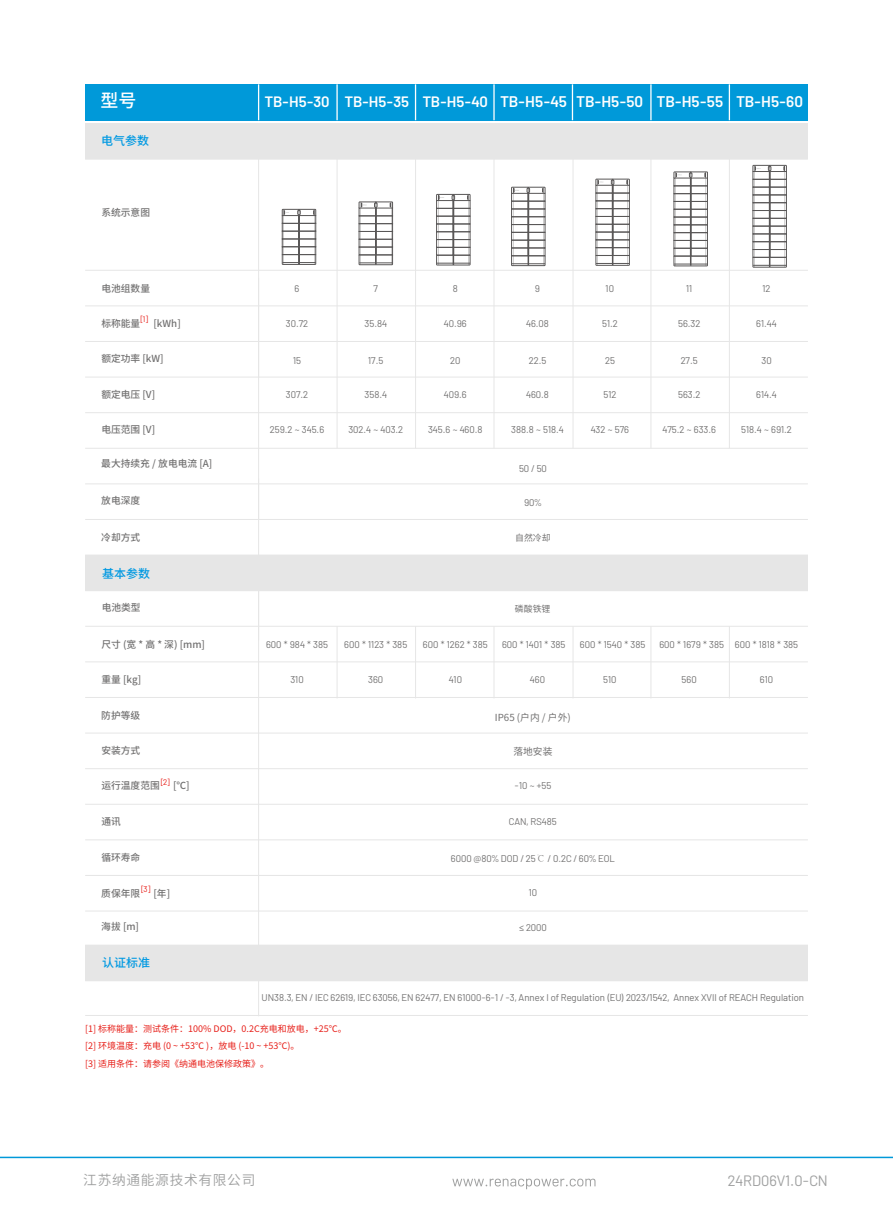
<style>
.page{position:relative;width:893px;height:1212px;background:#fff}
.page>*{position:absolute;margin:0;border:0;box-sizing:border-box;transform-origin:0 0}
.t1{font:500 18px "Source Han Sans CN";color:#fff}
.t2{font:600 15.45px "Barlow";color:#fff}
.t3{font:600 15px "Barlow";color:#fff}
.t4{font:15px "Barlow";color:#9fa0a0}
.t5{font:13.65px "Source Han Sans CN";letter-spacing:.05em;color:#9fa0a0}
.t6{font:500 12px "Source Han Sans CN";color:#0099e2}
.t7{font:9.75px "Barlow";color:#727171}
.t8{font:500 9.75px "Source Han Sans CN";color:#727171}
.t9{font:9.75px "Source Han Sans CN";color:#727171}
.t10{font:9px/17.4px "Source Han Sans CN";color:#e71f19}
.t11{font:8.85px "Source Han Sans CN";color:#727171}
.t12{font:8.1px "Barlow";color:#e71f19}
.s1{font-family:"Adobe Song Std";font-weight:300}
</style>
<div class="page">
<div style="left:85px;top:945px;width:723px;height:36px;background:#e6e6e6"></div>
<div style="left:85px;top:555px;width:723px;height:36px;background:#e6e6e6"></div>
<div style="left:85px;top:123px;width:723px;height:36px;background:#e6e6e6"></div>
<hr style="left:85px;top:341px;width:723px;height:1px;background:#e6e6e6">
<hr style="left:85px;top:305px;width:723px;height:1px;background:#e6e6e6">
<hr style="left:85px;top:270px;width:723px;height:1px;background:#e6e6e6">
<hr style="left:85px;top:412px;width:723px;height:1px;background:#e6e6e6">
<hr style="left:85px;top:697px;width:723px;height:1px;background:#e6e6e6">
<hr style="left:85px;top:377px;width:723px;height:1px;background:#e6e6e6">
<hr style="left:85px;top:448px;width:723px;height:1px;background:#e6e6e6">
<hr style="left:85px;top:519px;width:723px;height:1px;background:#e6e6e6">
<hr style="left:85px;top:483px;width:723px;height:1px;background:#e6e6e6">
<hr style="left:85px;top:661px;width:723px;height:1px;background:#e6e6e6">
<hr style="left:85px;top:804px;width:723px;height:1px;background:#e6e6e6">
<hr style="left:85px;top:839px;width:723px;height:1px;background:#e6e6e6">
<hr style="left:85px;top:910px;width:723px;height:1px;background:#e6e6e6">
<hr style="left:85px;top:875px;width:723px;height:1px;background:#e6e6e6">
<hr style="left:85px;top:1015px;width:723px;height:1px;background:#e6e6e6">
<div style="left:85px;top:84px;width:723px;height:36px;background:#0099d9"></div>
<hr style="left:258px;top:278px;width:1px;height:738px;background:#e6e6e6">
<hr style="left:85px;top:626px;width:723px;height:1px;background:#e6e6e6">
<hr style="left:85px;top:768px;width:723px;height:1px;background:#e6e6e6">
<hr style="left:85px;top:733px;width:723px;height:1px;background:#e6e6e6">
<hr style="left:85px;top:159px;width:723px;height:1px;background:#e6e6e6">
<hr style="left:258px;top:123px;width:1px;height:254px;background:#e6e6e6">
<hr style="left:337px;top:157px;width:1px;height:291px;background:#e6e6e6">
<hr style="left:415px;top:157px;width:1px;height:291px;background:#e6e6e6">
<hr style="left:494px;top:157px;width:1px;height:291px;background:#e6e6e6">
<hr style="left:573px;top:157px;width:1px;height:291px;background:#e6e6e6">
<hr style="left:650px;top:157px;width:1px;height:291px;background:#e6e6e6">
<hr style="left:729px;top:157px;width:1px;height:291px;background:#e6e6e6">
<hr style="left:337px;top:626px;width:1px;height:72px;background:#e6e6e6">
<hr style="left:415px;top:626px;width:1px;height:72px;background:#e6e6e6">
<hr style="left:494px;top:626px;width:1px;height:72px;background:#e6e6e6">
<hr style="left:573px;top:626px;width:1px;height:72px;background:#e6e6e6">
<hr style="left:650px;top:626px;width:1px;height:72px;background:#e6e6e6">
<hr style="left:729px;top:626px;width:1px;height:72px;background:#e6e6e6">
<hr style="left:729px;top:84px;width:1px;height:36px;background:#fff">
<hr style="left:336px;top:84px;width:2px;height:36px;background:#fff">
<hr style="left:415px;top:84px;width:1px;height:36px;background:#fff">
<hr style="left:493px;top:84px;width:2px;height:36px;background:#fff">
<hr style="left:572px;top:84px;width:1px;height:36px;background:#fff">
<hr style="left:650px;top:84px;width:2px;height:36px;background:#fff">
<hr style="left:258px;top:84px;width:1px;height:36px;background:#fff">
<svg style="left:282px;top:209px;width:34px;height:56px"></svg>
<svg style="left:359px;top:202px;width:34px;height:63px"></svg>
<svg style="left:436px;top:194px;width:34px;height:71px"></svg>
<svg style="left:596px;top:179px;width:33px;height:86px"></svg>
<svg style="left:511px;top:187px;width:34px;height:79px"></svg>
<svg style="left:674px;top:172px;width:34px;height:94px"></svg>
<svg style="left:753px;top:165px;width:33px;height:102px"></svg>
<hr style="left:0;top:1157px;width:893px;height:1px;background:#0099d9">
<svg style="left:452px;top:1178px;width:143px;height:11px"></svg>
<h1 class="t1" style="left:101px;top:91px;width:37px">型号</h1>
<p class="t6" style="left:101px;top:134px;width:49px">电气参数</p>
<p class="t8" style="left:101px;top:207px;width:50px">系统示意图</p>
<p class="t8" style="left:101px;top:283px;width:50px">电池组数量</p>
<p class="t12" style="left:140px;top:314px;width:10px">[1]</p>
<p class="t8" style="left:101px;top:318px;width:40px">标称能量</p>
<p class="t8" style="left:153px;top:318px;width:29px">[kWh]</p>
<p class="t8" style="left:101px;top:353px;width:64px">额定功率 [kW]</p>
<p class="t8" style="left:101px;top:389px;width:55px">额定电压 [V]</p>
<p class="t8" style="left:101px;top:424px;width:55px">电压范围 [V]</p>
<p class="t8" style="left:101px;top:458px;width:113px">最大持续充 / 放电电流 [A]</p>
<p class="t8" style="left:101px;top:495px;width:40px">放电深度</p>
<p class="t8" style="left:101px;top:531px;width:40px">冷却方式</p>
<p class="t6" style="left:102px;top:567px;width:49px">基本参数</p>
<p class="t8" style="left:102px;top:602px;width:40px">电池类型</p>
<p class="t8" style="left:101px;top:638px;width:105px">尺寸 (宽 * 高 * 深) [mm]</p>
<p class="t8" style="left:101px;top:674px;width:41px">重量 [kg]</p>
<p class="t8" style="left:101px;top:709px;width:40px">防护等级</p>
<p class="t8" style="left:101px;top:745px;width:40px">安装方式</p>
<p class="t8" style="left:101px;top:780px;width:60px">运行温度范围</p>
<p class="t8" style="left:173px;top:780px;width:18px">[℃]</p>
<p class="t8" style="left:101px;top:816px;width:21px">通讯</p>
<p class="t8" style="left:101px;top:852px;width:40px">循环寿命</p>
<p class="t8" style="left:101px;top:888px;width:40px">质保年限</p>
<p class="t8" style="left:153px;top:888px;width:18px">[年]</p>
<p class="t8" style="left:101px;top:921px;width:39px">海拔 [m]</p>
<p class="t12" style="left:160px;top:776px;width:11px">[2]</p>
<p class="t12" style="left:141px;top:883px;width:11px">[3]</p>
<p class="t6" style="left:102px;top:955px;width:49px">认证标准</p>
<h3 class="t3" style="left:265px;top:91px;width:225px">TB-H5-30 TB-H5-35 TB-H5-40</h3>
<h2 class="t2" style="left:500px;top:90px;width:304px">TB-H5-45 TB-H5-50 TB-H5-55 TB-H5-60</h2>
<p class="t7" style="left:295px;top:281px;width:6px">6</p>
<p class="t7" style="left:286px;top:316px;width:24px">30.72</p>
<p class="t7" style="left:293px;top:353px;width:10px">15</p>
<p class="t7" style="left:286px;top:387px;width:24px">307.2</p>
<p class="t7" style="left:270px;top:423px;width:56px">259.2 ~ 345.6</p>
<p class="t7" style="left:373px;top:281px;width:6px">7</p>
<p class="t7" style="left:365px;top:316px;width:24px">35.84</p>
<p class="t7" style="left:368px;top:353px;width:17px">17.5</p>
<p class="t7" style="left:365px;top:387px;width:24px">358.4</p>
<p class="t7" style="left:348px;top:423px;width:56px">302.4 ~ 403.2</p>
<p class="t7" style="left:453px;top:281px;width:7px">8</p>
<p class="t7" style="left:444px;top:316px;width:24px">40.96</p>
<p class="t7" style="left:450px;top:353px;width:12px">20</p>
<p class="t7" style="left:444px;top:387px;width:24px">409.6</p>
<p class="t7" style="left:428px;top:423px;width:56px">345.6 ~ 460.8</p>
<p class="t7" style="left:535px;top:281px;width:7px">9</p>
<p class="t7" style="left:526px;top:316px;width:24px">46.08</p>
<p class="t7" style="left:529px;top:353px;width:19px">22.5</p>
<p class="t7" style="left:526px;top:387px;width:24px">460.8</p>
<p class="t7" style="left:511px;top:423px;width:54px">388.8 ~ 518.4</p>
<p class="t7" style="left:519px;top:461px;width:29px">50 / 50</p>
<p class="t7" style="left:524px;top:495px;width:19px">90%</p>
<p class="t11" style="left:515px;top:532px;width:37px">自然冷却</p>
<p class="t7" style="left:606px;top:281px;width:10px">10</p>
<p class="t7" style="left:602px;top:316px;width:17px">51.2</p>
<p class="t7" style="left:605px;top:353px;width:11px">25</p>
<p class="t7" style="left:603px;top:387px;width:14px">512</p>
<p class="t7" style="left:591px;top:423px;width:40px">432 ~ 576</p>
<p class="t7" style="left:686px;top:281px;width:8px">11</p>
<p class="t7" style="left:678px;top:316px;width:24px">56.32</p>
<p class="t7" style="left:681px;top:353px;width:19px">27.5</p>
<p class="t7" style="left:678px;top:387px;width:24px">563.2</p>
<p class="t7" style="left:662px;top:423px;width:55px">475.2 ~ 633.6</p>
<p class="t7" style="left:762px;top:281px;width:10px">12</p>
<p class="t7" style="left:756px;top:316px;width:22px">61.44</p>
<p class="t7" style="left:761px;top:353px;width:12px">30</p>
<p class="t7" style="left:756px;top:387px;width:22px">614.4</p>
<p class="t7" style="left:741px;top:423px;width:52px">518.4 ~ 691.2</p>
<p class="t7" style="left:266px;top:638px;width:64px">600 * 984 * 385</p>
<p class="t7" style="left:290px;top:673px;width:15px">310</p>
<p class="t7" style="left:344px;top:638px;width:65px">600 * 1123 * 385</p>
<p class="t7" style="left:368px;top:673px;width:17px">360</p>
<p class="t7" style="left:423px;top:638px;width:66px">600 * 1262 * 385</p>
<p class="t7" style="left:449px;top:673px;width:15px">410</p>
<p class="t11" style="left:515px;top:604px;width:37px">磷酸铁锂</p>
<p class="t7" style="left:502px;top:638px;width:65px">600 * 1401 * 385</p>
<p class="t7" style="left:530px;top:673px;width:17px">460</p>
<p class="t7" style="left:580px;top:638px;width:67px">600 * 1540 * 385</p>
<p class="t7" style="left:603px;top:673px;width:15px">510</p>
<p class="t7" style="left:659px;top:638px;width:66px">600 * 1679 * 385</p>
<p class="t7" style="left:682px;top:673px;width:17px">560</p>
<p class="t7" style="left:735px;top:638px;width:65px">600 * 1818 * 385</p>
<p class="t7" style="left:760px;top:673px;width:15px">610</p>
<p class="t9" style="left:495px;top:712px;width:77px">IP65 (户内 / 户外)</p>
<p class="t9" style="left:513px;top:745px;width:40px">落地安装</p>
<p class="t7" style="left:515px;top:778px;width:38px">-10 ~ +55</p>
<p class="t7" style="left:509px;top:815px;width:49px">CAN, RS485</p>
<p class="t7" style="left:451px;top:851px;width:166px">6000 @80% DOD / 25<span class="s1">℃</span> / 0.2C / 60% EOL</p>
<p class="t7" style="left:529px;top:885px;width:10px">10</p>
<p class="t7" style="left:519px;top:921px;width:29px">≤ 2000</p>
<p class="t7" style="left:262px;top:990px;width:544px">UN38.3, EN / IEC 62619, IEC 63056, EN 62477, EN 61000-6-1 / -3, Annex I of Regulation (EU) 2023/1542, Annex XVII of REACH Regulation</p>
<p class="t10" style="left:85px;top:1020px;width:263px">[1] 标称能量：测试条件：100% DOD，0.2C充电和放电，+25℃。[2] 环境温度：充电 (0 ~ +53℃ )，放电 (-10 ~ +53℃)。<br>[3] 适用条件：请参阅《纳通电池保修政策》。</p>
<h3 class="t5" style="left:83px;top:1173px;width:174px">江苏纳通能源技术有限公司</h3>
<h3 class="t4" style="left:728px;top:1170px;width:101px">24RD06V1.0-CN</h3>
</div>
